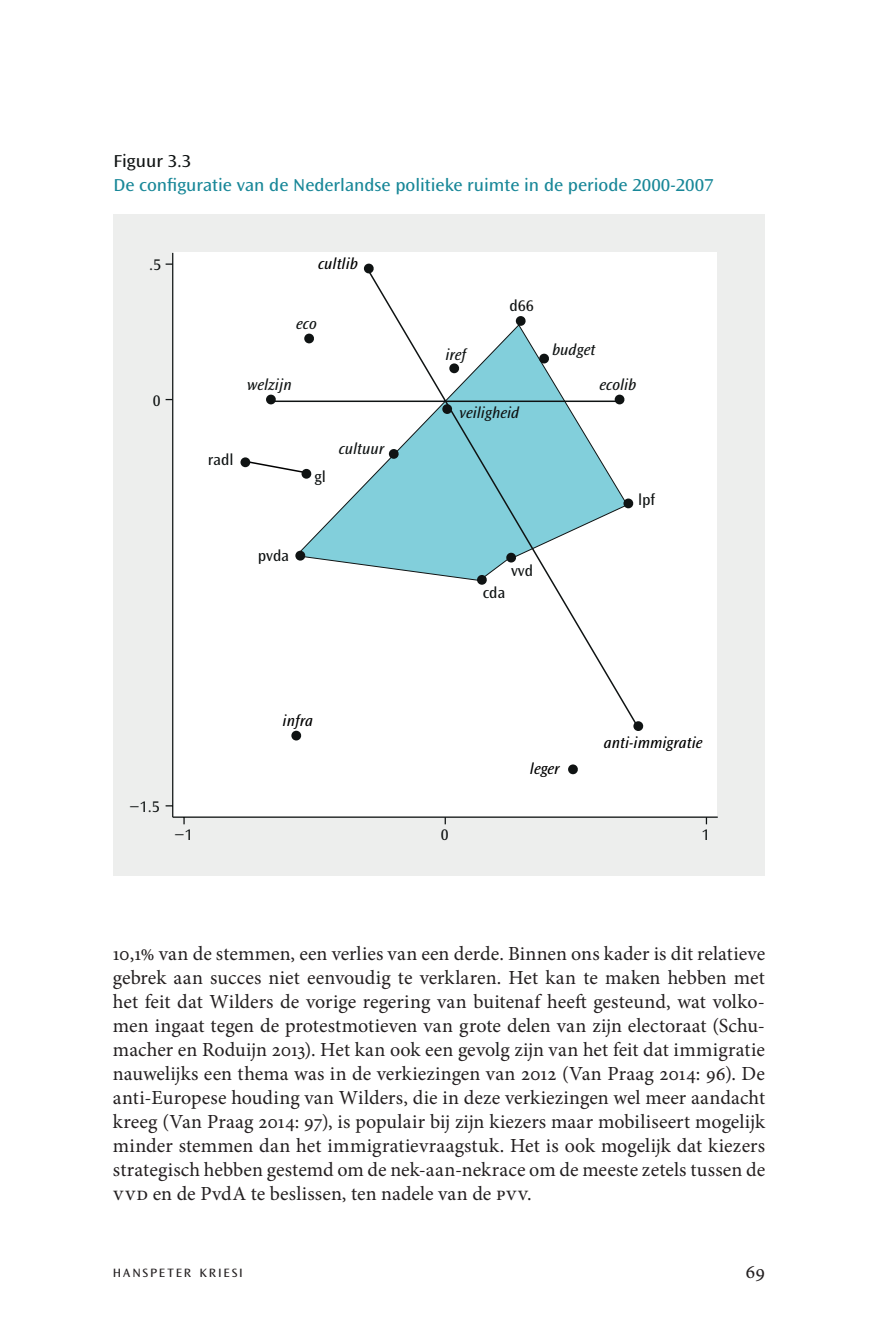
<style>
.page{position:relative;width:878px;height:1320px;background:#fff}
.page>*{position:absolute;margin:0;border:0;box-sizing:border-box;transform-origin:0 0}
.t1{font:20px/24px "Minion Pro";color:#231f20;text-align:justify}
.t2{font:semi-expanded 18px "Ocean Sans Std";color:#188798}
.t3{font:semi-expanded 18px "Ocean Sans Std";color:#0f1313}
.t4{font:italic 16px "Ocean Sans Std";color:#0f1313}
.t5{font:16px "Ocean Sans Std";color:#0f1313}
.t6{font:italic 16px "Ocean Sans Std";color:#000001}
.t7{font:semi-expanded 12.6px "Ocean Sans Std";letter-spacing:.15em;color:#231f20}
</style>
<div class="page">
<div style="left:114px;top:214px;width:651px;height:662px;background:#edeeed"></div>
<div style="left:173px;top:253px;width:544px;height:563px;background:#fff"></div>
<svg style="left:245px;top:461px;width:24px;height:7px"></svg>
<svg style="left:266px;top:395px;width:10px;height:9px"></svg>
<div style="left:364px;top:264px;width:10px;height:9px;background:#0f1313;border:2px solid #0f1313;border-radius:50%"></div>
<svg style="left:633px;top:721px;width:10px;height:10px"></svg>
<div style="left:568px;top:764px;width:10px;height:10px;background:#0f1313;border:2px solid #0f1313;border-radius:50%"></div>
<div style="left:291px;top:731px;width:10px;height:9px;background:#0f1313;border:2px solid #0f1313;border-radius:50%"></div>
<div style="left:240px;top:457px;width:10px;height:10px;background:#0f1313;border:2px solid #0f1313;border-radius:50%"></div>
<svg style="left:269px;top:267px;width:372px;height:464px"></svg>
<hr style="left:172px;top:253px;width:1px;height:564px;background:#0f1313">
<svg style="left:166px;top:263px;width:7px;height:2px"></svg>
<svg style="left:183px;top:818px;width:2px;height:6px"></svg>
<hr style="left:173px;top:816px;width:545px;height:2px;background:#0f1313">
<svg style="left:444px;top:817px;width:2px;height:7px"></svg>
<p class="t3" style="left:114px;top:151px;width:79px">Figuur 3.3</p>
<p class="t2" style="left:114px;top:175px;width:601px">De configuratie van de Nederlandse politieke ruimte in de periode 2000-2007</p>
<p class="t5" style="left:149px;top:256px;width:13px">.5</p>
<p class="t5" style="left:153px;top:392px;width:9px">0</p>
<p class="t5" style="left:208px;top:451px;width:27px">radl</p>
<p class="t6" style="left:318px;top:255px;width:41px">cultlib</p>
<p class="t4" style="left:296px;top:315px;width:22px">eco</p>
<p class="t4" style="left:445px;top:346px;width:22px">iref</p>
<p class="t5" style="left:509px;top:297px;width:26px">d66</p>
<p class="t4" style="left:552px;top:341px;width:45px">budget</p>
<p class="t4" style="left:247px;top:376px;width:46px">welzijn</p>
<p class="t4" style="left:599px;top:376px;width:38px">ecolib</p>
<p class="t5" style="left:314px;top:467px;width:13px">gl</p>
<p class="t4" style="left:339px;top:440px;width:47px">cultuur</p>
<p class="t4" style="left:459px;top:404px;width:62px">veiligheid</p>
<p class="t5" style="left:638px;top:491px;width:19px">lpf</p>
<p class="t5" style="left:258px;top:547px;width:33px">pvda</p>
<p class="t5" style="left:511px;top:562px;width:24px">vvd</p>
<p class="t5" style="left:483px;top:584px;width:24px">cda</p>
<p class="t5" style="left:129px;top:798px;width:32px">−1.5</p>
<p class="t6" style="left:283px;top:712px;width:32px">infra</p>
<p class="t6" style="left:530px;top:760px;width:31px">leger</p>
<p class="t6" style="left:604px;top:734px;width:100px">anti-immigratie</p>
<p class="t5" style="left:174px;top:826px;width:20px">−1</p>
<p class="t5" style="left:441px;top:826px;width:9px">0</p>
<p class="t5" style="left:702px;top:826px;width:9px">1</p>
<p class="t1" style="left:113px;top:941px;width:654px">10,1% van de stemmen, een verlies van een derde. Binnen ons kader is dit relatieve gebrek aan succes niet eenvoudig te verklaren. Het kan te maken hebben met het feit dat Wilders de vorige regering van buitenaf heeft gesteund, wat volko&shy;men ingaat tegen de protestmotieven van grote delen van zijn electoraat (Schu&shy;macher en Roduijn 2013). Het kan ook een gevolg zijn van het feit dat immigratie nauwelijks een thema was in de verkiezingen van 2012 (Van Praag 2014: 96). De anti-Europese houding van Wilders, die in deze verkiezingen wel meer aandacht kreeg (Van Praag 2014: 97), is populair bij zijn kiezers maar mobiliseert mogelijk minder stemmen dan het immigratievraagstuk. Het is ook mogelijk dat kiezers strategisch hebben gestemd om de nek-aan-nekrace om de meeste zetels tussen de vvd en de PvdA te beslissen, ten nadele van de pvv.</p>
<p class="t7" style="left:113px;top:1266px;width:132px">HANSPETER KRIESI</p>
<p class="t1" style="left:745px;top:1260px;width:21px">69</p>
</div>
